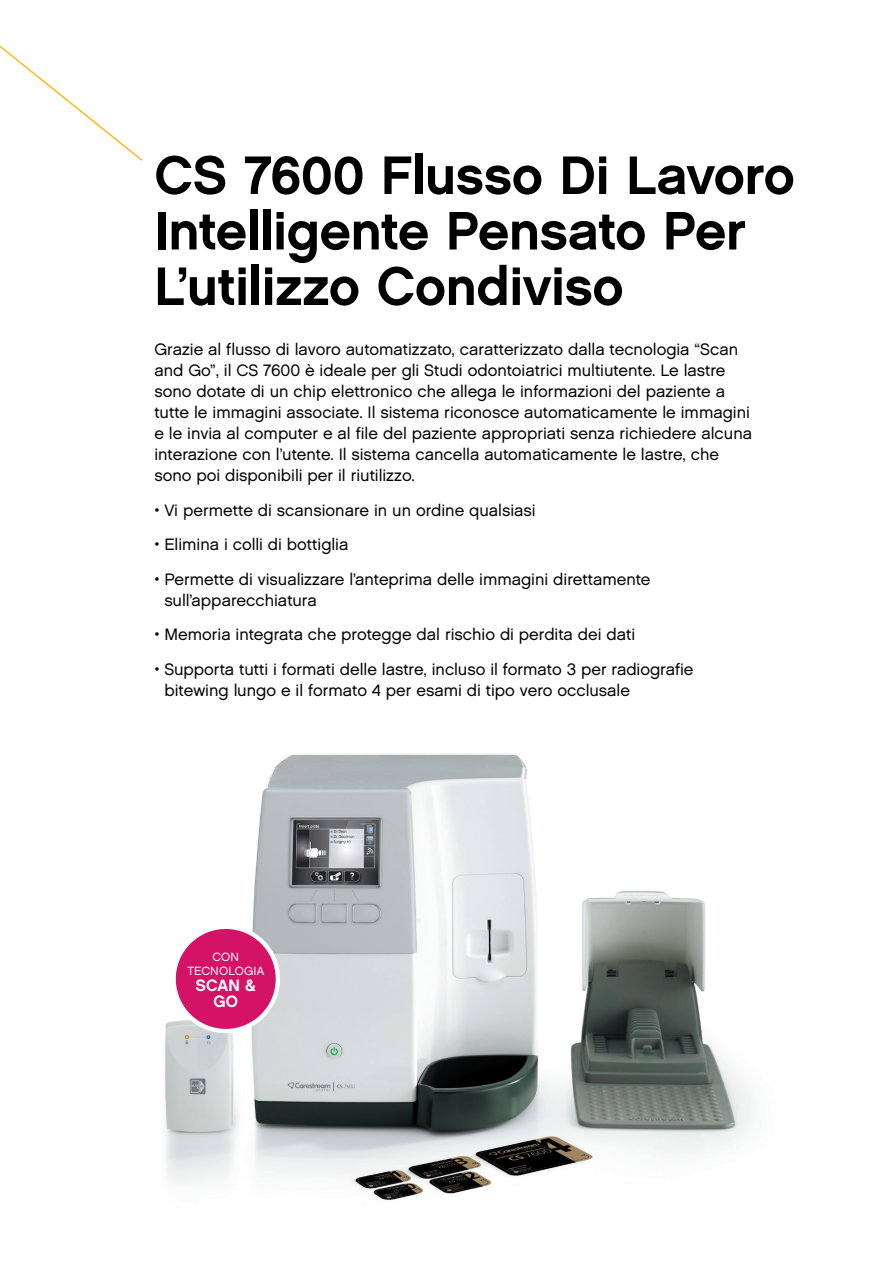
<style>
.page{position:relative;width:893px;height:1263px;background:#fff}
.page>*{position:absolute;margin:0;border:0;box-sizing:border-box;transform-origin:0 0}
.Header_-_Main{font:54px/55.5px "Chalet New York Nineteen Sixty";letter-spacing:-.01em;color:#000}
.Body_copy{font:16.5px/21px "Chalet London Nineteen Sixty";color:#040503}
.t1{font:16.35px "Chalet New York Nineteen Sixty";color:#fff}
.t2{font:11.85px/13.4px "Chalet London Nineteen Sixty";letter-spacing:.015em;color:#fff;text-align:center}
</style>
<div class="page">
<svg style="left:0;top:45px;width:143px;height:116px"></svg>
<img style="left:165px;top:754px;width:586px;height:446px">
<svg style="left:167px;top:920px;width:118px;height:115px"></svg>
<p class="Header_-_Main" style="left:154px;top:147px;width:642px">CS 7600 Flusso Di Lavoro<br>Intelligente Pensato Per<br>L’utilizzo Condiviso</p>
<p class="Body_copy" style="left:154px;top:339px;width:599px">Grazie al flusso di lavoro automatizzato, caratterizzato dalla tecnologia “Scan and Go”, il CS 7600 è ideale per gli Studi odontoiatrici multiutente. Le lastre sono dotate di un chip elettronico che allega le informazioni del paziente a tutte le immagini associate. Il sistema riconosce automaticamente le immagini e le invia al computer e al file del paziente appropriati senza richiedere alcuna interazione con l’utente. Il sistema cancella automaticamente le lastre, che sono poi disponibili per il riutilizzo.</p>
<p class="Body_copy" style="left:154px;top:499px;width:383px">• Vi permette di scansionare in un ordine qualsiasi</p>
<p class="Body_copy" style="left:154px;top:534px;width:195px">• Elimina i colli di bottiglia</p>
<p class="Body_copy" style="left:164px;top:568px;width:488px;text-indent:-10px">• Permette di visualizzare l’anteprima delle immagini direttamente sull’apparecchiatura</p>
<p class="Body_copy" style="left:154px;top:624px;width:482px">• Memoria integrata che protegge dal rischio di perdita dei dati</p>
<p class="Body_copy" style="left:164px;top:658px;width:531px;text-indent:-10px">• Supporta tutti i formati delle lastre, incluso il formato 3 per radiografie bitewing lungo e il formato 4 per esami di tipo vero occlusale</p>
<p class="t2" style="left:187px;top:950px;width:78px">CON<br>TECNOLOGIA</p>
<p class="t1" style="left:196px;top:975px;width:62px">SCAN &amp;</p>
<p class="t1" style="left:213px;top:991px;width:26px">GO</p>
</div>
